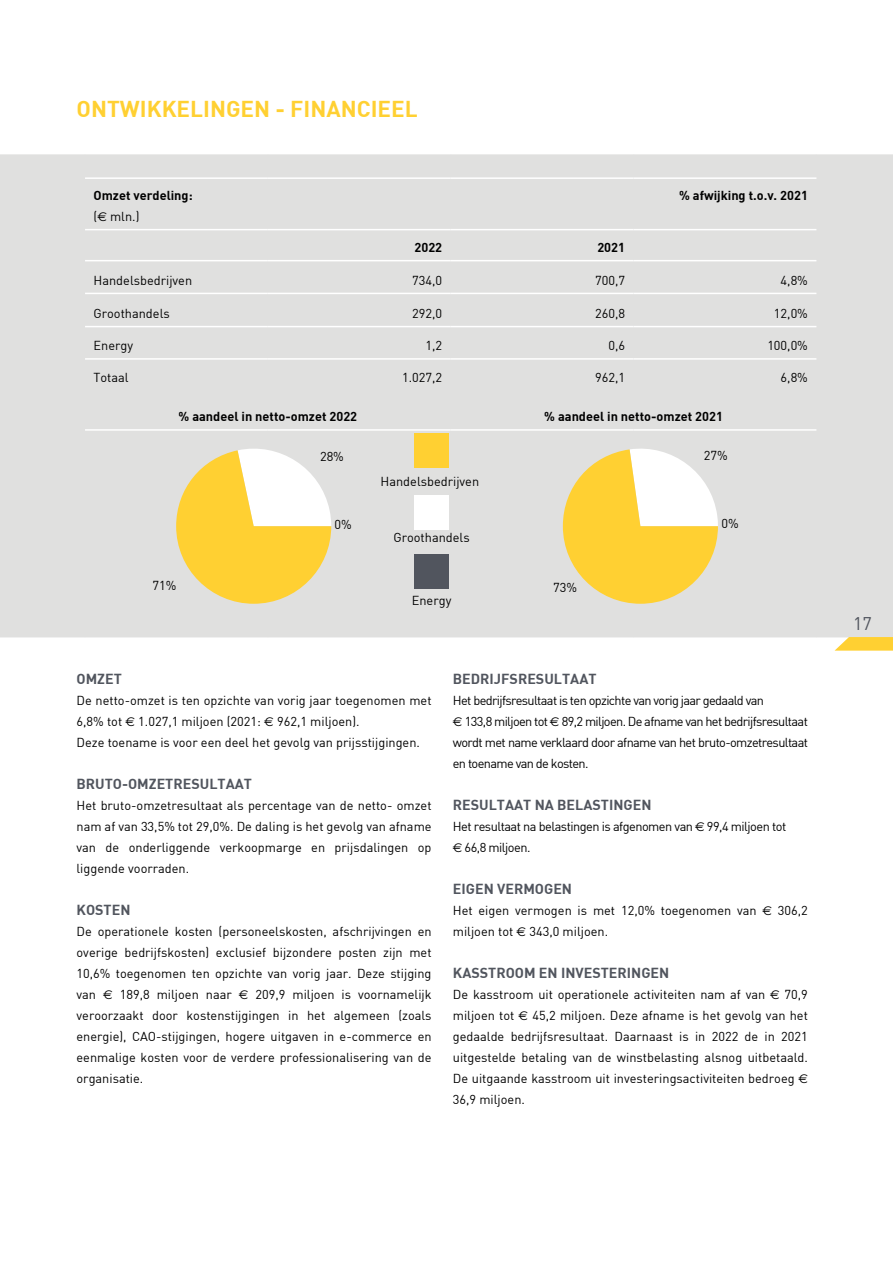
<style>
.page{position:relative;width:893px;height:1263px;background:#fff}
.page>*{position:absolute;margin:0;border:0;box-sizing:border-box;transform-origin:0 0}
.t1{font:22.5px "DIN Bold";color:#ffd032}
.t2{font:18px "DIN";color:#51555e}
.t3{font:14.25px "DIN Bold";color:#51555e}
.t4{font:12.75px/21px "DIN";color:#000;text-align:justify}
.t5{font:12.75px/21px "DIN";letter-spacing:-.05em;color:#000}
.t6{font:12.75px "DIN Bold";color:#000}
.t7{font:12.75px/21px "DIN";letter-spacing:-.04em;color:#000}
.s1{font-family:"Euro Sans Std"}
</style>
<div class="page">
<div style="left:0;top:154px;width:893px;height:483px;background:#e0e0df"></div>
<hr style="left:85px;top:177px;width:183px;height:2px;background:#fff">
<hr style="left:268px;top:177px;width:183px;height:2px;background:#fff">
<hr style="left:451px;top:177px;width:183px;height:2px;background:#fff">
<hr style="left:634px;top:177px;width:182px;height:2px;background:#fff">
<hr style="left:85px;top:229px;width:183px;height:1px;background:#fff">
<hr style="left:268px;top:229px;width:183px;height:1px;background:#fff">
<hr style="left:451px;top:229px;width:183px;height:1px;background:#fff">
<hr style="left:634px;top:229px;width:182px;height:1px;background:#fff">
<hr style="left:85px;top:260px;width:183px;height:1px;background:#fff">
<hr style="left:268px;top:260px;width:183px;height:1px;background:#fff">
<hr style="left:451px;top:260px;width:183px;height:1px;background:#fff">
<hr style="left:634px;top:260px;width:182px;height:1px;background:#fff">
<hr style="left:85px;top:293px;width:183px;height:1px;background:#fff">
<hr style="left:268px;top:293px;width:183px;height:1px;background:#fff">
<hr style="left:451px;top:293px;width:183px;height:1px;background:#fff">
<hr style="left:634px;top:293px;width:182px;height:1px;background:#fff">
<hr style="left:85px;top:326px;width:183px;height:1px;background:#fff">
<hr style="left:268px;top:326px;width:183px;height:1px;background:#fff">
<hr style="left:451px;top:326px;width:183px;height:1px;background:#fff">
<hr style="left:634px;top:326px;width:182px;height:1px;background:#fff">
<hr style="left:85px;top:358px;width:183px;height:2px;background:#fff">
<hr style="left:268px;top:358px;width:183px;height:2px;background:#fff">
<hr style="left:451px;top:358px;width:183px;height:2px;background:#fff">
<hr style="left:634px;top:358px;width:182px;height:2px;background:#fff">
<hr style="left:85px;top:429px;width:183px;height:2px;background:#fff">
<hr style="left:268px;top:429px;width:183px;height:2px;background:#fff">
<hr style="left:451px;top:429px;width:183px;height:2px;background:#fff">
<hr style="left:634px;top:429px;width:182px;height:2px;background:#fff">
<div style="left:414px;top:433px;width:34px;height:34px;background:#ffd032"></div>
<div style="left:414px;top:495px;width:34px;height:34px;background:#fff"></div>
<div style="left:414px;top:554px;width:34px;height:34px;background:#51555e"></div>
<svg style="left:563px;top:449px;width:155px;height:155px"></svg>
<svg style="left:176px;top:449px;width:155px;height:155px"></svg>
<svg style="left:835px;top:637px;width:58px;height:14px"></svg>
<h1 class="t1" style="left:77px;top:94px;width:343px">ONTWIKKELINGEN - FINANCIEEL</h1>
<p class="t6" style="left:94px;top:187px;width:101px">Omzet verdeling:</p>
<p class="t4" style="left:94px;top:206px;width:47px">(<span class="s1">€</span> mln.)</p>
<p class="t6" style="left:415px;top:239px;width:29px">2022</p>
<p class="t6" style="left:597px;top:239px;width:29px">2021</p>
<p class="t6" style="left:679px;top:187px;width:130px">% afwijking t.o.v. 2021</p>
<p class="t4" style="left:94px;top:270px;width:100px">Handelsbedrijven</p>
<p class="t4" style="left:412px;top:270px;width:31px">734,0</p>
<p class="t4" style="left:595px;top:270px;width:31px">700,7</p>
<p class="t4" style="left:781px;top:270px;width:29px">4,8%</p>
<p class="t4" style="left:94px;top:303px;width:78px">Groothandels</p>
<p class="t4" style="left:412px;top:303px;width:31px">292,0</p>
<p class="t4" style="left:595px;top:303px;width:31px">260,8</p>
<p class="t4" style="left:774px;top:303px;width:35px">12,0%</p>
<p class="t4" style="left:94px;top:335px;width:41px">Energy</p>
<p class="t4" style="left:426px;top:335px;width:18px">1,2</p>
<p class="t4" style="left:608px;top:335px;width:18px">0,6</p>
<p class="t4" style="left:767px;top:335px;width:42px">100,0%</p>
<p class="t4" style="left:94px;top:367px;width:37px">Totaal</p>
<p class="t4" style="left:402px;top:367px;width:42px">1.027,2</p>
<p class="t4" style="left:595px;top:367px;width:31px">962,1</p>
<p class="t4" style="left:781px;top:367px;width:29px">6,8%</p>
<p class="t6" style="left:179px;top:408px;width:180px">% aandeel in netto-omzet 2022</p>
<p class="t6" style="left:544px;top:408px;width:180px">% aandeel in netto-omzet 2021</p>
<p class="t4" style="left:152px;top:574px;width:25px">71%</p>
<p class="t4" style="left:320px;top:445px;width:25px">28%</p>
<p class="t4" style="left:335px;top:514px;width:19px">0%</p>
<p class="t4" style="left:381px;top:471px;width:100px">Handelsbedrijven</p>
<p class="t4" style="left:393px;top:526px;width:78px">Groothandels</p>
<p class="t4" style="left:412px;top:589px;width:41px">Energy</p>
<p class="t4" style="left:553px;top:577px;width:25px">73%</p>
<p class="t4" style="left:704px;top:444px;width:25px">27%</p>
<p class="t4" style="left:721px;top:513px;width:19px">0%</p>
<p class="t3" style="left:77px;top:670px;width:47px">OMZET</p>
<p class="t4" style="left:77px;top:690px;width:357px;text-align:left">De netto-omzet is ten opzichte van vorig jaar toegenomen met<br>6,8% tot <span class="s1">€</span> 1.027,1 miljoen (2021: <span class="s1">€</span> 962,1 miljoen).<br>Deze toename is voor een deel het gevolg van prijsstijgingen.</p>
<p class="t3" style="left:77px;top:775px;width:177px">BRUTO-OMZETRESULTAAT</p>
<p class="t4" style="left:77px;top:795px;width:357px">Het bruto-omzetresultaat als percentage van de netto- omzet nam af van 33,5% tot 29,0%. De daling is het gevolg van afname van de onderliggende verkoopmarge en prijsdalingen op liggende voorraden.</p>
<p class="t3" style="left:77px;top:901px;width:55px">KOSTEN</p>
<p class="t4" style="left:77px;top:921px;width:357px">De operationele kosten (personeelskosten, afschrijvingen en overige bedrijfskosten) exclusief bijzondere posten zijn met 10,6% toegenomen ten opzichte van vorig jaar. Deze stijging van <span class="s1">€</span> 189,8 miljoen naar <span class="s1">€</span> 209,9 miljoen is voornamelijk veroorzaakt door kostenstijgingen in het algemeen (zoals energie), CAO-stijgingen, hogere uitgaven in e-commerce en eenmalige kosten voor de verdere professionalisering van de organisatie.</p>
<p class="t3" style="left:453px;top:670px;width:145px">BEDRIJFSRESULTAAT</p>
<p class="t5" style="left:453px;top:690px;width:357px">Het bedrijfsresultaat is ten opzichte van vorig jaar gedaald van<br><span class="s1">€</span> 133,8 miljoen tot <span class="s1">€</span> 89,2 miljoen. De afname van het bedrijfsresultaat wordt met name verklaard door afname van het bruto-omzetresultaat en toename van de kosten.</p>
<p class="t3" style="left:453px;top:796px;width:200px">RESULTAAT NA BELASTINGEN</p>
<p class="t7" style="left:453px;top:816px;width:335px">Het resultaat na belastingen is afgenomen van <span class="s1">€</span> 99,4 miljoen tot <span class="s1">€</span> 66,8 miljoen.</p>
<p class="t3" style="left:453px;top:880px;width:121px">EIGEN VERMOGEN</p>
<p class="t4" style="left:453px;top:900px;width:357px">Het eigen vermogen is met 12,0% toegenomen van <span class="s1">€</span> 306,2 miljoen tot <span class="s1">€</span> 343,0 miljoen.</p>
<p class="t3" style="left:453px;top:964px;width:218px">KASSTROOM EN INVESTERINGEN</p>
<p class="t4" style="left:453px;top:984px;width:357px">De kasstroom uit operationele activiteiten nam af van <span class="s1">€</span> 70,9 miljoen tot <span class="s1">€</span> 45,2 miljoen. Deze afname is het gevolg van het gedaalde bedrijfsresultaat. Daarnaast is in 2022 de in 2021 uitgestelde betaling van de winstbelasting alsnog uitbetaald.<br>De uitgaande kasstroom uit investeringsactiviteiten bedroeg <span class="s1">€ </span>36,9 miljoen.</p>
<h2 class="t2" style="left:853px;top:612px;width:20px">17</h2>
</div>
